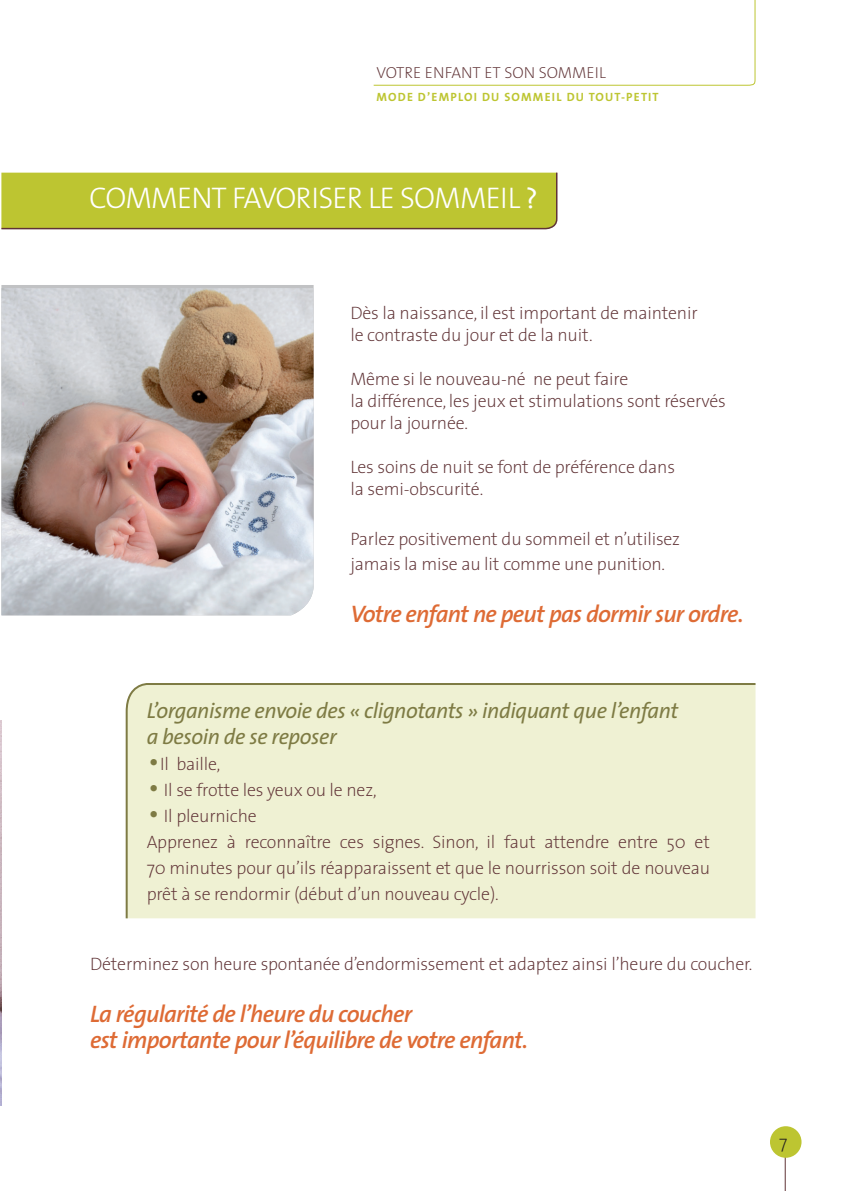
<style>
.page{position:relative;width:842px;height:1191px;background:#fff}
.page>*{position:absolute;margin:0;border:0;box-sizing:border-box;transform-origin:0 0}
.t1{font:30px "The Sans Light Caps";letter-spacing:-.025em;color:#fff}
.t2{font:italic 600 24px/26px "The Sans";letter-spacing:-.03em;color:#de6b35}
.t3{font:italic 22px/26px "The Sans";letter-spacing:-.02em;color:#7e7b44}
.t4{font:200 18px/22px "The Sans";letter-spacing:-.01em;color:#603336}
.t5{font:200 18px "The Sans";color:#231f20}
.t6{font:200 16px "The Sans";color:#603336}
.t7{font:12px "The Mix Bold Caps";letter-spacing:.1em;color:#bdc531}
.s1{font-size:38px}
.s2{font-size:34px;color:#7e7b44}
</style>
<div class="page">
<svg style="left:373px;top:0;width:383px;height:86px"></svg>
<hr style="left:785px;top:1142px;width:1px;height:49px;background:#603336">
<div style="left:770px;top:1126px;width:31px;height:31px;background:#bdc531;border-radius:50%"></div>
<div style="left:125px;top:683px;width:631px;height:236px;background:#eff1d3"></div>
<img style="left:1px;top:288px;width:313px;height:327px">
<svg style="left:1px;top:172px;width:557px;height:58px;background:#bbc236"></svg>
<img style="left:0;top:720px;width:1px;height:386px">
<p class="t6" style="left:376px;top:59px;width:231px">VOTRE ENFANT ET SON SOMMEIL</p>
<p class="t7" style="left:376px;top:87px;width:284px">MODE D’EMPLOI DU SOMMEIL DU TOUT-PETIT</p>
<h1 class="t1" style="left:89px;top:173px;width:450px">COMMENT FAVORISER LE SOMMEIL <span class="s1">?</span></h1>
<p class="t4" style="left:350px;top:302px;width:349px">Dès la naissance, il est important de maintenir le contraste du jour et de la nuit.</p>
<p class="t4" style="left:350px;top:368px;width:377px">Même si le nouveau-né ne peut faire<br>la différence, les jeux et stimulations sont réservés pour la journée.</p>
<p class="t4" style="left:350px;top:456px;width:326px">Les soins de nuit se font de préférence dans la semi-obscurité.</p>
<p class="t4" style="left:350px;top:526px;width:331px;line-height:25px">Parlez positivement du sommeil et n’utilisez jamais la mise au lit comme une punition.</p>
<h2 class="t2" style="left:350px;top:600px;width:395px">Votre enfant ne peut pas dormir sur ordre.</h2>
<p class="t3" style="left:147px;top:697px;width:533px">L’organisme envoie des « clignotants » indiquant que l’enfant a besoin de se reposer</p>
<p class="t4" style="left:147px;top:752px;width:75px"><span class="s2">•</span>Il baille,</p>
<p class="t4" style="left:147px;top:778px;width:231px"><span class="s2">•</span> Il se frotte les yeux ou le nez,</p>
<p class="t4" style="left:147px;top:802px;width:565px;line-height:26px"><span class="s2">•</span> Il pleurniche<br>Apprenez à reconnaître ces signes. Sinon, il faut attendre entre 50 et 70 minutes pour qu’ils réapparaissent et que le nourrisson soit de nouveau prêt à se rendormir (début d’un nouveau cycle).</p>
<p class="t4" style="left:90px;top:952px;width:664px">Déterminez son heure spontanée d’endormissement et adaptez ainsi l’heure du coucher.</p>
<h2 class="t2" style="left:90px;top:1000px;width:440px">La régularité de l’heure du coucher<br>est importante pour l’équilibre de votre enfant.</h2>
<p class="t5" style="left:779px;top:1127px;width:10px">7</p>
</div>
